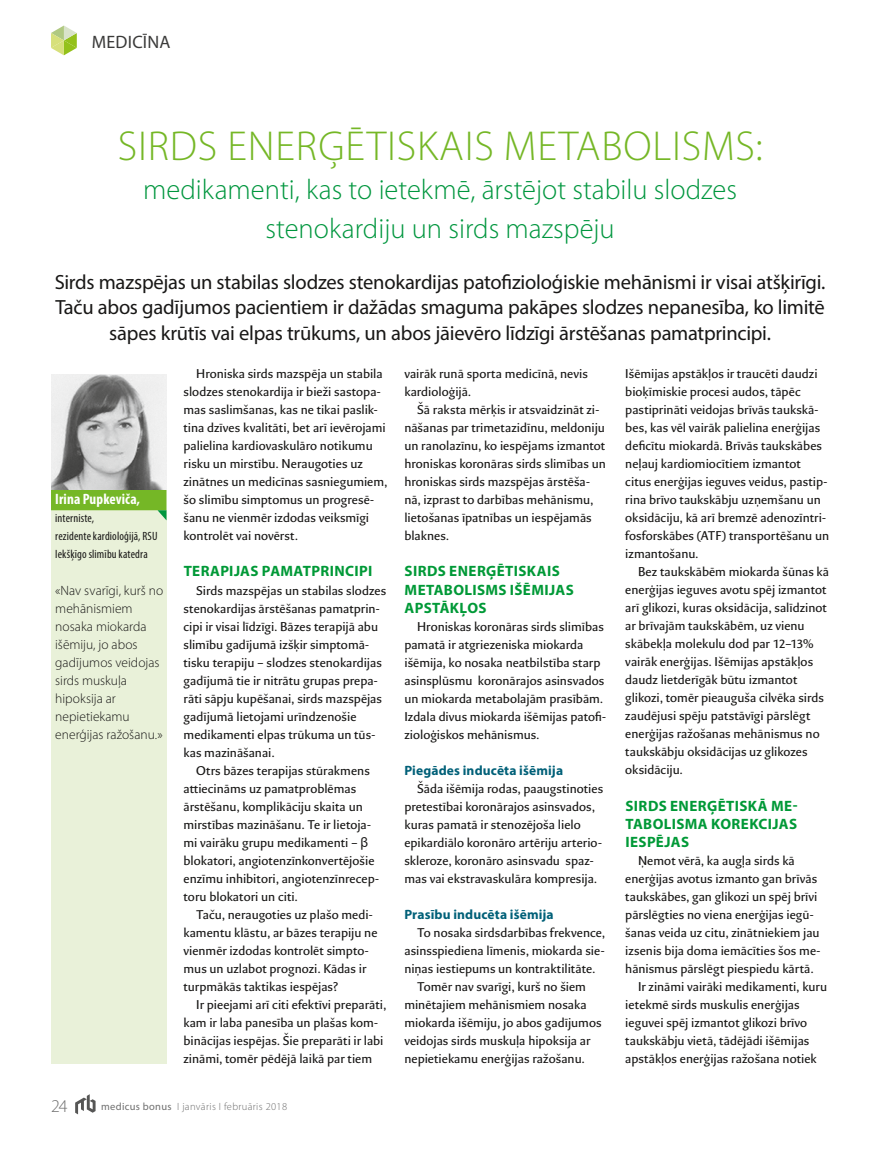
<style>
.page{position:relative;width:893px;height:1149px;background:#fff}
.page>*{position:absolute;margin:0;border:0;box-sizing:border-box;transform-origin:0 0}
.t1{font:300 42px "Myriad Pro";letter-spacing:.02em;color:#75b726}
.t2{font:300 28.5px/39px "Myriad Pro";color:#00963e;text-align:center}
.t3{font:20.55px/25.5px "Myriad Pro";letter-spacing:-.015em;color:#181716;text-align:center}
.t4{font:18px "Myriad Pro";letter-spacing:.015em;color:#3a3a39}
.t5{font:300 18px "Myriad Pro";color:#6e6e6e}
.t6{font:700 15px/18px "Myriad Pro";letter-spacing:.025em;color:#009937}
.t7{font:700 condensed 15px "Myriad Pro";letter-spacing:.005em;color:#fff}
.t8{font:13.5px/18px "Eva Pro";color:#181716}
.t9{font:300 13.5px/18px "Myriad Pro";color:#181716}
.t10{font:700 13.5px "Myriad Pro";letter-spacing:.01em;color:#006078}
.t11{font:condensed 12px/18px "Myriad Pro";letter-spacing:.01em;color:#181716}
.t12{font:300 10.5px "Myriad Pro";letter-spacing:.03em;color:#6e6e6e}
.s1{font-family:"Arial"}
.s2{font-weight:400}
</style>
<div class="page">
<svg style="left:75px;top:1094px;width:21px;height:19px"></svg>
<svg style="left:51px;top:26px;width:26px;height:29px"></svg>
<div style="left:51px;top:510px;width:116px;height:553px;background:#e9f1d9"></div>
<div style="left:51px;top:490px;width:116px;height:20px;background:#75b726"></div>
<svg style="left:158px;top:510px;width:9px;height:10px"></svg>
<img style="left:51px;top:374px;width:116px;height:116px">
<h3 class="t4" style="left:92px;top:30px;width:80px">MEDICĪNA</h3>
<h1 class="t1" style="left:118px;top:120px;width:646px">SIRDS ENERĢĒTISKAIS METABOLISMS:</h1>
<h2 class="t2" style="left:143px;top:169px;width:595px">medikamenti, kas to ietekmē, ārstējot stabilu slodzes stenokardiju un sirds mazspēju</h2>
<p class="t3" style="left:55px;top:269px;width:772px">Sirds mazspējas un stabilas slodzes stenokardijas patofizioloģiskie mehānismi ir visai atšķirīgi.<br>Taču abos gadījumos pacientiem ir dažādas smaguma pakāpes slodzes nepanesība, ko limitē sāpes krūtīs vai elpas trūkums, un abos jāievēro līdzīgi ārstēšanas pamatprincipi.</p>
<p class="t7" style="left:55px;top:490px;width:86px">Irina Pupkeviča,</p>
<p class="t11" style="left:55px;top:509px;width:104px">interniste, rezidentekardioloģijā, RSU<br>Iekšķīgo slimību katedra</p>
<p class="t9" style="left:55px;top:580px;width:110px">«Nav svarīgi, kurš no mehānismiem nosaka miokarda išēmiju, jo abos gadījumos veidojas sirds muskuļa hipoksija ar nepietiekamu enerģijas ražošanu.»</p>
<p class="t8" style="left:184px;top:364px;width:205px;text-indent:13px">Hroniska sirds mazspēja un stabila slodzes stenokardija ir bieži sastopa&shy;mas saslimšanas, kas ne tikai paslik&shy;tina dzīves kvalitāti, bet arī ievērojami palielina kardiovaskulāro notikumu risku un mirstību. Neraugoties uz zinātnes un medicīnas sasniegumiem, šo slimību simptomus un progresē&shy;šanu ne vienmēr izdodas veiksmīgi kontrolēt vai novērst.</p>
<p class="t6" style="left:184px;top:561px;width:190px">TERAPIJAS PAMATPRINCIPI</p>
<p class="t8" style="left:184px;top:580px;width:204px;text-indent:13px">Sirds mazspējas un stabilas slodzes stenokardijas ārstēšanas pamatprin&shy;cipi ir visai līdzīgi. Bāzes terapijā abu slimību gadījumā izšķir simptomā&shy;tisku terapiju – slodzes stenokardijas gadījumā tie ir nitrātu grupas prepa&shy;rāti sāpju kupēšanai, sirds mazspējas gadījumā lietojami urīndzenošie medikamenti elpas trūkuma un tūs&shy;kas mazināšanai.</p>
<p class="t8" style="left:184px;top:760px;width:197px;text-indent:13px">Otrs bāzes terapijas stūrakmens attiecināms uz pamatproblēmas ārstēšanu, komplikāciju skaita un mirstības mazināšanu. Te ir lietoja&shy;mi vairāku grupu medikamenti – <span class="s1">β </span>blokatori, angiotenzīnkonvertējošie enzīmu inhibitori, angiotenzīnrecep&shy;toru blokatori un citi.</p>
<p class="t8" style="left:184px;top:904px;width:195px;text-indent:13px">Taču, neraugoties uz plašo medi&shy;kamentu klāstu, ar bāzes terapiju ne vienmēr izdodas kontrolēt simpto&shy;mus un uzlabot prognozi. Kādas ir turpmākās taktikas iespējas?</p>
<p class="t8" style="left:184px;top:994px;width:204px;text-indent:13px">Ir pieejami arī citi efektīvi preparāti, kam ir laba panesība un plašas kom&shy;binācijas iespējas. Šie preparāti ir labi zināmi, tomēr pēdējā laikā par tiem</p>
<h3 class="t5" style="left:51px;top:1094px;width:18px">24</h3>
<p class="t12" style="left:101px;top:1099px;width:187px"><span class="s2">medicus bonus</span> I janvāris I februāris 2018</p>
<p class="t8" style="left:404px;top:364px;width:185px">vairāk runā sporta medicīnā, nevis kardioloģijā.</p>
<p class="t8" style="left:404px;top:400px;width:203px;text-indent:13px">Šā raksta mērķis ir atsvaidzināt zi&shy;nāšanas par trimetazidīnu, meldoniju un ranolazīnu, ko iespējams izmantot hroniskas koronāras sirds slimības un hroniskas sirds mazspējas ārstēša&shy;nā, izprast to darbības mehānismu, lietošanas īpatnības un iespējamās blaknes.</p>
<p class="t6" style="left:405px;top:561px;width:171px">SIRDS ENERĢĒTISKAIS<br>METABOLISMS IŠĒMIJAS<br>APSTĀKĻOS</p>
<p class="t8" style="left:404px;top:616px;width:203px;text-indent:13px">Hroniskas koronāras sirds slimības pamatā ir atgriezeniska miokarda išēmija, ko nosaka neatbilstība starp asinsplūsmu koronārajos asinsvados un miokarda metabolajām prasībām.<br>Izdala divus miokarda išēmijas patofi&shy;zioloģiskos mehānismus.</p>
<p class="t10" style="left:404px;top:761px;width:160px">Piegādes inducēta išēmija</p>
<p class="t8" style="left:404px;top:778px;width:200px;text-indent:13px">Šāda išēmija rodas, paaugstinoties pretestībai koronārajos asinsvados, kuras pamatā ir stenozējoša lielo epikardiālo koronāro artēriju arterio&shy;skleroze, koronāro asinsvadu spaz&shy;mas vai ekstravaskulāra kompresija.</p>
<p class="t10" style="left:404px;top:905px;width:151px">Prasību inducēta išēmija</p>
<p class="t8" style="left:417px;top:922px;width:190px">To nosaka sirdsdarbības frekvence,</p>
<p class="t8" style="left:404px;top:940px;width:202px">asinsspiediena līmenis, miokarda sie-</p>
<p class="t8" style="left:404px;top:958px;width:193px">niņas iestiepums un kontraktilitāte.</p>
<p class="t8" style="left:417px;top:976px;width:170px">Tomēr nav svarīgi, kurš no šiem</p>
<p class="t8" style="left:404px;top:994px;width:184px">minētajiem mehānismiem nosaka</p>
<p class="t8" style="left:404px;top:1012px;width:199px">miokarda išēmiju, jo abos gadījumos</p>
<p class="t8" style="left:404px;top:1030px;width:188px">veidojas sirds muskuļa hipoksija ar</p>
<p class="t8" style="left:404px;top:1048px;width:182px">nepietiekamu enerģijas ražošanu.</p>
<p class="t8" style="left:625px;top:364px;width:205px">Išēmijas apstākļos ir traucēti daudzi bioķīmiskie procesi audos, tāpēc pastiprināti veidojas brīvās taukskā&shy;bes, kas vēl vairāk palielina enerģijas deficītu miokardā. Brīvās taukskābes neļauj kardiomiocītiem izmantot citus enerģijas ieguves veidus, pastip&shy;rina brīvo taukskābju uzņemšanu un oksidāciju, kā arī bremzē adenozīntri&shy;fosforskābes (ATF) transportēšanu un izmantošanu.</p>
<p class="t8" style="left:625px;top:562px;width:205px;text-indent:13px">Bez taukskābēm miokarda šūnas kā enerģijas ieguves avotu spēj izmantot arī glikozi, kuras oksidācija, salīdzinot ar brīvajām taukskābēm, uz vienu skābekļa molekulu dod par 12–13% vairāk enerģijas. Išēmijas apstākļos daudz lietderīgāk būtu izmantot glikozi, tomēr pieauguša cilvēka sirds zaudējusi spēju patstāvīgi pārslēgt enerģijas ražošanas mehānismus no taukskābju oksidācijas uz glikozes oksidāciju.</p>
<p class="t6" style="left:625px;top:795px;width:174px;text-align:justify">SIRDS ENERĢĒTISKĀ ME-TABOLISMA KOREKCIJAS IESPĒJAS</p>
<p class="t8" style="left:638px;top:850px;width:158px">Ņemot vērā, ka augļa sirds kā</p>
<p class="t8" style="left:625px;top:868px;width:193px">enerģijas avotus izmanto gan brīvās</p>
<p class="t8" style="left:625px;top:886px;width:194px">taukskābes, gan glikozi un spēj brīvi</p>
<p class="t8" style="left:625px;top:904px;width:190px">pārslēgties no viena enerģijas iegū-</p>
<p class="t8" style="left:625px;top:922px;width:196px">šanas veida uz citu, zinātniekiem jau</p>
<p class="t8" style="left:625px;top:940px;width:197px">izsenis bija doma iemācīties šos me-</p>
<p class="t8" style="left:625px;top:958px;width:190px">hānismus pārslēgt piespiedu kārtā.</p>
<p class="t8" style="left:638px;top:976px;width:191px">Ir zināmi vairāki medikamenti, kuru</p>
<p class="t8" style="left:625px;top:994px;width:176px">ietekmē sirds muskulis enerģijas</p>
<p class="t8" style="left:625px;top:1012px;width:183px">ieguvei spēj izmantot glikozi brīvo</p>
<p class="t8" style="left:625px;top:1030px;width:186px">taukskābju vietā, tādējādi išēmijas</p>
<p class="t8" style="left:625px;top:1048px;width:193px">apstākļos enerģijas ražošana notiek</p>
</div>
